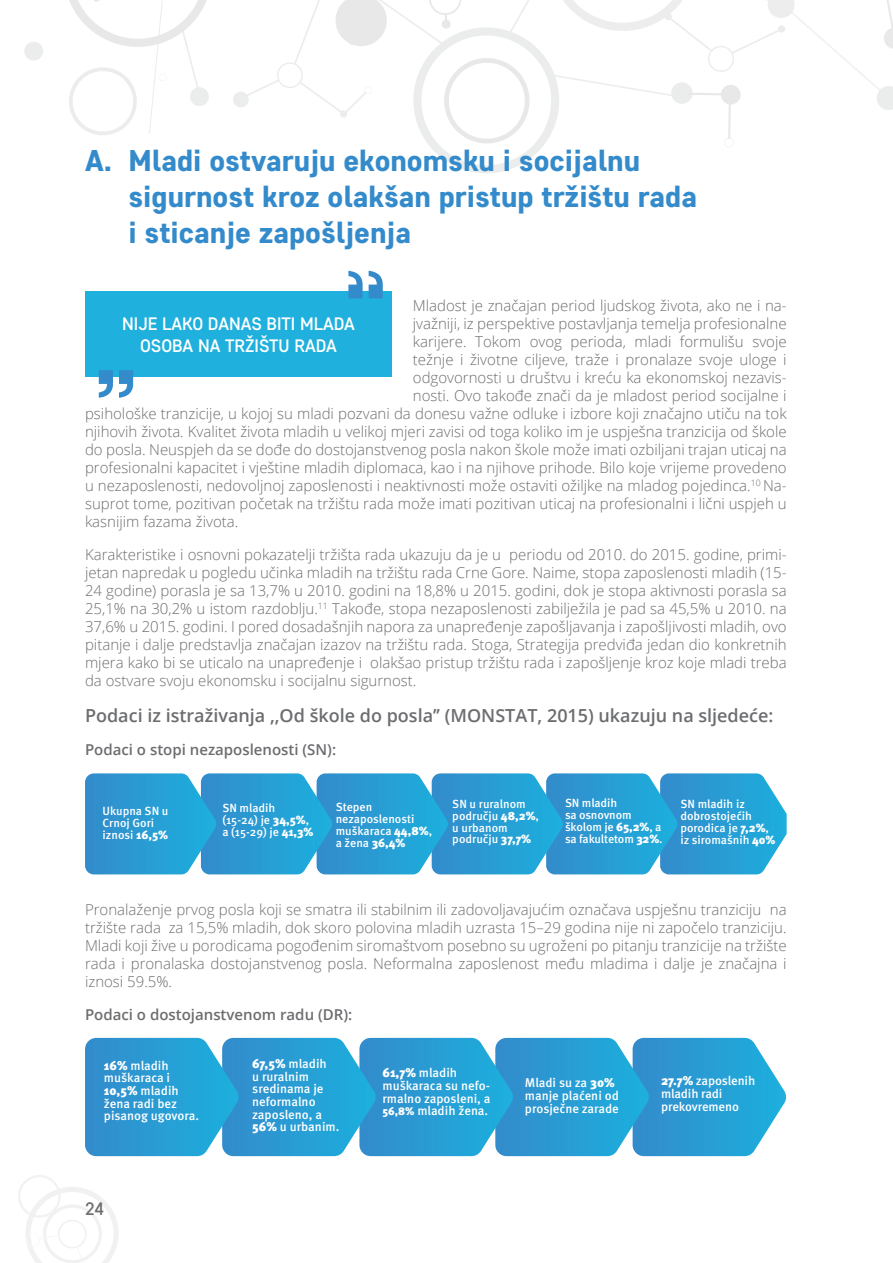
<style>
.page{position:relative;width:893px;height:1263px;background:#fff}
.page>*{position:absolute;margin:0;border:0;box-sizing:border-box;transform-origin:0 0}
.PodPodNaslov{font:500 120px "Core Sans D45";color:#348bcb}
.t1{font:800 30px/36px "Core Sans D65";color:#348bcb}
.t2{font:600 18px "Open Sans";color:#6c6d70}
.CITAT{font:500 18px/21.6px "Core Sans D45";color:#fff;text-align:center}
.t3{font:500 18px "Core Sans D45";color:#6c6d70}
.t4{font:300 15px/18px "Open Sans";color:#6c6d70;text-align:justify}
.t5{font:600 15px "Open Sans";color:#6c6d70}
.t6{font:500 12.75px/12.8px "Meta Pro";letter-spacing:-.005em;color:#fff}
.t7{font:500 11.85px/11.9px "Meta Pro";color:#fff}
.s1{font-weight:900}
.s2{font-weight:900;font-size:11.1px}
</style>
<div class="page">
<svg style="left:18px;top:1175px;width:100px;height:88px"></svg>
<svg style="left:24px;top:42px;width:19px;height:19px"></svg>
<svg style="left:233px;top:0;width:660px;height:173px"></svg>
<svg style="left:69px;top:0;width:140px;height:135px"></svg>
<svg style="left:85px;top:773px;width:702px;height:101px;background:#31a0d5"></svg>
<svg style="left:85px;top:1038px;width:701px;height:118px;background:#33a1d5"></svg>
<div style="left:85px;top:292px;width:307px;height:85px;background:#1fb0de"></div>
<svg style="left:348px;top:291px;width:35px;height:1px"></svg>
<p class="t1" style="left:129px;top:141px;width:570px;text-indent:-44px">A. Mladi ostvaruju ekonomsku i socijalnu sigurnost kroz olakšan pristup tržištu rada i sticanje zapošljenja</p>
<p class="t4" style="left:413px;top:296px;width:375px">Mladost je značajan period ljudskog života, ako ne i na-</p>
<p class="t4" style="left:413px;top:314px;width:375px">jvažniji, iz perspektive postavljanja temelja profesionalne</p>
<p class="t4" style="left:413px;top:332px;width:375px">karijere. Tokom ovog perioda, mladi formulišu svoje</p>
<p class="t4" style="left:413px;top:350px;width:375px">težnje i životne ciljeve, traže i pronalaze svoje uloge i</p>
<p class="t4" style="left:413px;top:368px;width:375px">odgovornosti u društvu i kreću ka ekonomskoj nezavis-</p>
<p class="t4" style="left:413px;top:386px;width:375px">nosti. Ovo takođe znači da je mladost period socijalne i</p>
<p class="t4" style="left:85px;top:404px;width:703px">psihološke tranzicije, u kojoj su mladi pozvani da donesu važne odluke i izbore koji značajno utiču na tok</p>
<p class="t4" style="left:85px;top:422px;width:703px">njihovih života. Kvalitet života mladih u velikoj mjeri zavisi od toga koliko im je uspješna tranzicija od škole</p>
<p class="t4" style="left:85px;top:440px;width:703px">do posla. Neuspjeh da se dođe do dostojanstvenog posla nakon škole može imati ozbiljani trajan uticaj na</p>
<p class="t4" style="left:85px;top:458px;width:703px">profesionalni kapacitet i vještine mladih diplomaca, kao i na njihove prihode. Bilo koje vrijeme provedeno</p>
<p class="t4" style="left:85px;top:476px;width:703px">u nezaposlenosti, nedovoljnoj zaposlenosti i neaktivnosti može ostaviti ožiljke na mladog pojedinca.<sup>10</sup> Na-</p>
<p class="t4" style="left:85px;top:494px;width:703px">suprot tome, pozitivan početak na tržištu rada može imati pozitivan uticaj na profesionalni i lični uspjeh u</p>
<p class="t4" style="left:85px;top:512px;width:155px">kasnijim fazama života.</p>
<p class="t4" style="left:85px;top:545px;width:703px">Karakteristike i osnovni pokazatelji tržišta rada ukazuju da je u periodu od 2010. do 2015. godine, primi&shy;jetan napredak u pogledu učinka mladih na tržištu rada Crne Gore. Naime, stopa zaposlenosti mladih (15- 24 godine) porasla je sa 13,7% u 2010. godini na 18,8% u 2015. godini, dok je stopa aktivnosti porasla sa 25,1% na 30,2% u istom razdoblju.<sup>11</sup> Takođe, stopa nezaposlenosti zabilježila je pad sa 45,5% u 2010. na 37,6% u 2015. godini. I pored dosadašnjih napora za unapređenje zapošljavanja i zapošljivosti mladih, ovo pitanje i dalje predstavlja značajan izazov na tržištu rada. Stoga, Strategija predviđa jedan dio konkretnih mjera kako bi se uticalo na unapređenje i olakšao pristup tržištu rada i zapošljenje kroz koje mladi treba da ostvare svoju ekonomsku i socijalnu sigurnost.</p>
<p class="t2" style="left:85px;top:703px;width:690px">Podaci iz istraživanja ,,Od škole do posla’’ (MONSTAT, 2015) ukazuju na sljedeće:</p>
<p class="t5" style="left:85px;top:740px;width:253px">Podaci o stopi nezaposlenosti (SN):</p>
<p class="CITAT" style="left:122px;top:313px;width:234px">NIJE LAKO DANAS BITI MLADA<br>OSOBA NA TRŽIŠTU RADA</p>
<p class="PodPodNaslov" style="left:142px;top:424px;width:54px;rotate:-180deg">“</p>
<p class="t7" style="left:103px;top:805px;width:67px">Ukupna SN u<br>Crnoj Gori iznosi <span class="s1">16,5%</span></p>
<p class="t7" style="left:222px;top:802px;width:93px">SN mladih (15-24) je <span class="s1">34,5%</span>, a (15-29) je <span class="s1">41,3%</span></p>
<p class="t7" style="left:336px;top:801px;width:98px">Stepen nezaposlenosti muškaraca <span class="s1">44,8%</span>, a žena <span class="s1">36,4%</span></p>
<p class="t7" style="left:452px;top:798px;width:88px">SN u ruralnom području <span class="s1">48,2%</span>, u urbanom području <span class="s1">37,7%</span></p>
<p class="t7" style="left:565px;top:798px;width:99px">SN mladih<br>sa osnovnom školom je <span class="s1">65,2%</span>, a sa fakultetom <span class="s1">32%</span>.</p>
<p class="t7" style="left:680px;top:799px;width:97px">SN mladih iz dobrostojećih porodica je <span class="s1">7,2%</span>, iz siromašnih <span class="s1">40%</span></p>
<p class="t4" style="left:85px;top:900px;width:703px">Pronalaženje prvog posla koji se smatra ili stabilnim ili zadovoljavajućim označava uspješnu tranziciju na tržište rada za 15,5% mladih, dok skoro polovina mladih uzrasta 15–29 godina nije ni započelo tranziciju.<br>Mladi koji žive u porodicama pogođenim siromaštvom posebno su ugroženi po pitanju tranzicije na tržište rada i pronalaska dostojanstvenog posla. Neformalna zaposlenost među mladima i dalje je značajna i iznosi 59.5%.</p>
<p class="t5" style="left:85px;top:1004px;width:269px">Podaci o dostojanstvenom radu (DR):</p>
<p class="t6" style="left:252px;top:1057px;width:89px"><span class="s1">67,5%</span> mladih<br>u ruralnim sredinama je neformalno zaposleno, a<br><span class="s1">56%</span> u urbanim.</p>
<p class="t6" style="left:382px;top:1067px;width:110px"><span class="s1">61,7%</span> mladih muškaraca su nefo&shy;rmalno zaposleni, a<br><span class="s2">56,8%</span> mladih žena.</p>
<p class="t6" style="left:525px;top:1077px;width:95px">Mladi su za <span class="s1">30% </span>manje plaćeni od prosječne zarade</p>
<p class="t6" style="left:661px;top:1075px;width:96px"><span class="s1">27.7%</span> zaposlenih mladih radi prekovremeno</p>
<p class="t6" style="left:104px;top:1059px;width:97px"><span class="s1">16%</span> mladih muškaraca i<br><span class="s1">10,5%</span> mladih žena radi bez pisanog ugovora.</p>
<p class="t3" style="left:85px;top:1197px;width:21px">24</p>
</div>
